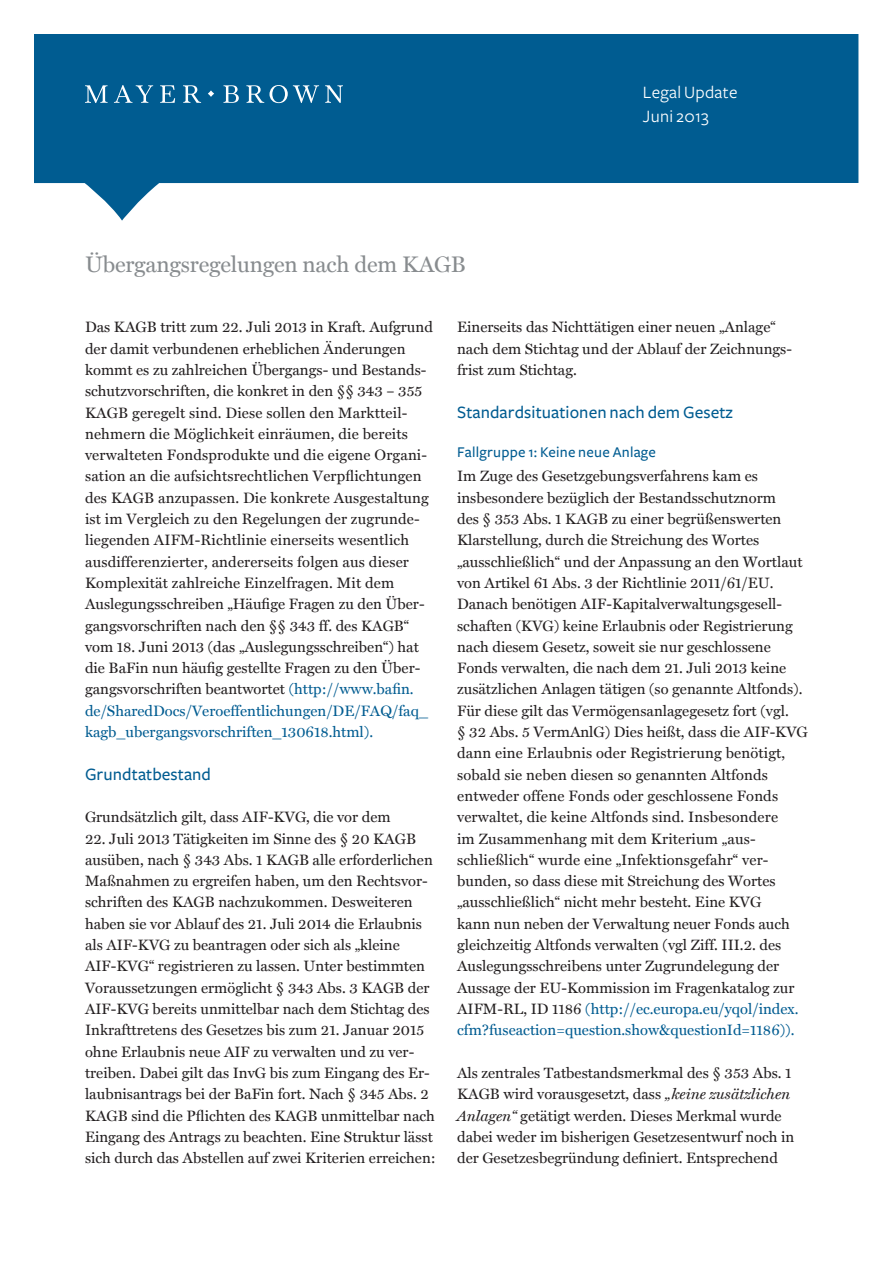
<style>
.page{position:relative;width:893px;height:1263px;background:#fff}
.page>*{position:absolute;margin:0;border:0;box-sizing:border-box;transform-origin:0 0}
.t1{font:22.5px "Miller Text";letter-spacing:-.01em;color:#888c8f}
.t2{font:500 18px "Freight Sans";letter-spacing:.005em;color:#005c91}
.t3{font:18px/24px "Freight Sans";letter-spacing:.015em;color:#fff}
.t4{font:500 15.45px "Freight Sans";letter-spacing:.015em;color:#005c91}
.t5{font:15px/21.3px "Miller Text";color:#231f20}
.s1{color:#005c91}
.s2{font-style:italic}
</style>
<div class="page">
<svg style="left:34px;top:34px;width:824px;height:187px;fill:#005c91"></svg>
<svg style="left:85px;top:85px;width:258px;height:18px;background:#387fa9"></svg>
<h1 class="t1" style="left:85px;top:251px;width:382px">Übergangsregelungen nach dem KAGB</h1>
<p class="t3" style="left:643px;top:81px;width:96px">Legal Update<br>Juni 2013</p>
<p class="t5" style="left:85px;top:316px;width:349px">Das KAGB tritt zum 22. Juli 2013 in Kraft. Aufgrund der damit verbundenen erheblichen Änderungen kommt es zu zahlreichen Übergangs- und Bestands&shy;schutzvorschriften, die konkret in den §§ 343 – 355<br>KAGB geregelt sind. Diese sollen den Marktteil&shy;nehmern die Möglichkeit einräumen, die bereits verwalteten Fondsprodukte und die eigene Organi&shy;sation an die aufsichtsrechtlichen Verpflichtungen des KAGB anzupassen. Die konkrete Ausgestaltung ist im Vergleich zu den Regelungen der zugrunde&shy;liegenden AIFM-Richtlinie einerseits wesentlich ausdifferenzierter, andererseits folgen aus dieser Komplexität zahlreiche Einzelfragen. Mit dem Auslegungsschreiben „Häufige Fragen zu den Über&shy;gangsvorschriften nach den §§ 343 ff. des KAGB“ vom 18. Juni 2013 (das „Auslegungsschreiben“) hat die BaFin nun häufig gestellte Fragen zu den Über&shy;gangsvorschriften beantwortet <span class="s1">(http://www.bafin. de/SharedDocs/Veroeffentlichungen/DE/FAQ/faq_ kagb_ubergangsvorschriften_130618.html).</span></p>
<p class="t2" style="left:85px;top:764px;width:128px">Grundtatbestand</p>
<p class="t5" style="left:85px;top:806px;width:307px">Grundsätzlich gilt, dass AIF-KVG, die vor dem</p>
<p class="t5" style="left:85px;top:828px;width:352px">22. Juli 2013 Tätigkeiten im Sinne des § 20 KAGB ausüben, nach § 343 Abs. 1 KAGB alle erforderlichen Maßnahmen zu ergreifen haben, um den Rechtsvor&shy;schriften des KAGB nachzukommen. Desweiteren haben sie vor Ablauf des 21. Juli 2014 die Erlaubnis als AIF-KVG zu beantragen oder sich als „kleine AIF-KVG“ registrieren zu lassen. Unter bestimmten Voraussetzungen ermöglicht § 343 Abs. 3 KAGB der AIF-KVG bereits unmittelbar nach dem Stichtag des Inkrafttretens des Gesetzes bis zum 21. Januar 2015 ohne Erlaubnis neue AIF zu verwalten und zu ver&shy;treiben. Dabei gilt das InvG bis zum Eingang des Er&shy;laubnisantrags bei der BaFin fort. Nach § 345 Abs. 2<br>KAGB sind die Pflichten des KAGB unmittelbar nach Eingang des Antrags zu beachten. Eine Struktur lässt sich durch das Abstellen auf zwei Kriterien erreichen:</p>
<p class="t5" style="left:457px;top:316px;width:336px">Einerseits das Nichttätigen einer neuen „Anlage“ nach dem Stichtag und der Ablauf der Zeichnungs&shy;frist zum Stichtag.</p>
<p class="t2" style="left:457px;top:402px;width:277px">Standardsituationen nach dem Gesetz</p>
<p class="t4" style="left:457px;top:444px;width:200px">Fallgruppe 1: Keine neue Anlage</p>
<p class="t5" style="left:457px;top:465px;width:352px">Im Zuge des Gesetzgebungsverfahrens kam es insbesondere bezüglich der Bestandsschutznorm<br>des § 353 Abs. 1 KAGB zu einer begrüßenswerten Klarstellung, durch die Streichung des Wortes „ausschließlich“ und der Anpassung an den Wortlaut von Artikel 61 Abs. 3 der Richtlinie 2011/61/EU.<br>Danach benötigen AIF-Kapitalverwaltungsgesell&shy;schaften (KVG) keine Erlaubnis oder Registrierung nach diesem Gesetz, soweit sie nur geschlossene Fonds verwalten, die nach dem 21. Juli 2013 keine zusätzlichen Anlagen tätigen (so genannte Altfonds).<br>Für diese gilt das Vermögensanlagegesetz fort (vgl.<br>§ 32 Abs. 5 VermAnlG) Dies heißt, dass die AIF-KVG dann eine Erlaubnis oder Registrierung benötigt, sobald sie neben diesen so genannten Altfonds entweder offene Fonds oder geschlossene Fonds verwaltet, die keine Altfonds sind. Insbesondere<br>im Zusammenhang mit dem Kriterium „aus&shy;schließlich“ wurde eine „Infektionsgefahr“ ver&shy;bunden, so dass diese mit Streichung des Wortes „ausschließlich“ nicht mehr besteht. Eine KVG<br>kann nun neben der Verwaltung neuer Fonds auch gleichzeitig Altfonds verwalten (vgl Ziff. III.2. des Auslegungsschreibens unter Zugrundelegung der Aussage der EU-Kommission im Fragenkatalog zur AIFM-RL, ID 1186 <span class="s1">(http://ec.europa.eu/yqol/index. cfm?fuseaction=question.show&amp;questionId=1186)).</span></p>
<p class="t5" style="left:457px;top:1062px;width:339px">Als zentrales Tatbestandsmerkmal des § 353 Abs. 1<br>KAGB wird vorausgesetzt, dass <span class="s2">„keine zusätzlichen Anlagen“</span> getätigt werden. Dieses Merkmal wurde dabei weder im bisherigen Gesetzesentwurf noch in der Gesetzesbegründung definiert. Entsprechend</p>
</div>
